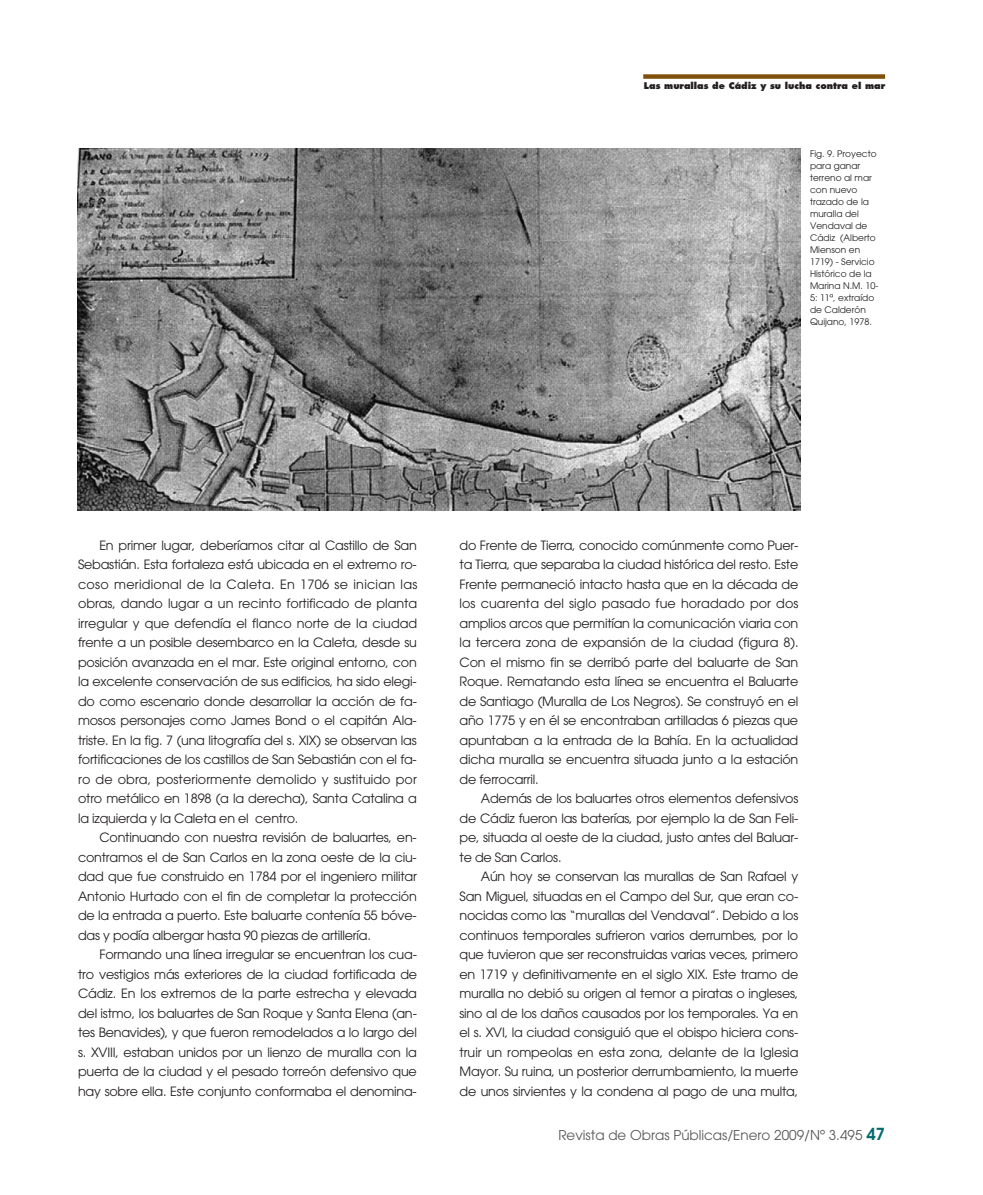
<style>
.page{position:relative;width:983px;height:1195px;background:#fff}
.page>*{position:absolute;margin:0;border:0;box-sizing:border-box;transform-origin:0 0}
.t1{font:13.5px "Avant Garde";color:#57585a}
.t2{font:12.75px/19.5px "Avant Garde";letter-spacing:-.015em;color:#231f20;text-align:justify}
.t3{font:9px/12px "Avant Garde";color:#231f20}
.t4{font:800 9px "Futura";color:#231f20}
.s1{font-weight:600;font-size:16.5px;color:#006b6e}
</style>
<div class="page">
<div style="left:643px;top:74px;width:241px;height:5px;background:#7e520b"></div>
<img style="left:78px;top:149px;width:721px;height:361px">
<p class="t4" style="left:643px;top:82px;width:242px">Las murallas de Cádiz y su lucha contra el mar</p>
<p class="t3" style="left:809px;top:149px;width:70px">Fig. 9. Proyecto para ganar terreno al mar con nuevo trazado de la muralla del<br>Vendaval de<br>Cádiz (Alberto<br>Mienson en<br>1719) - Servicio<br>Histórico de la<br>Marina N.M. 10-<br>5: 11ª, extraído de Calderón<br>Quijano, 1978.</p>
<p class="t2" style="left:78px;top:537px;width:340px;text-indent:21px">En primer lugar, deberíamos citar al Castillo de San Sebastián. Esta fortaleza está ubicada en el extremo ro&shy;coso meridional de la Caleta. En 1706 se inician las obras, dando lugar a un recinto fortificado de planta irregular y que defendía el flanco norte de la ciudad frente a un posible desembarco en la Caleta, desde su posición avanzada en el mar. Este original entorno, con la excelente conservación de sus edificios, ha sido elegi&shy;do como escenario donde desarrollar la acción de fa&shy;mosos personajes como James Bond o el capitán Ala&shy;triste. En la fig. 7 (una litografía del s. XIX) se observan las fortificaciones de los castillos de San Sebastián con el fa&shy;ro de obra, posteriormente demolido y sustituido por otro metálico en 1898 (a la derecha), Santa Catalina a la izquierda y la Caleta en el centro.</p>
<p class="t2" style="left:78px;top:829px;width:340px;text-indent:21px">Continuando con nuestra revisión de baluartes, en&shy;contramos el de San Carlos en la zona oeste de la ciu&shy;dad que fue construido en 1784 por el ingeniero militar Antonio Hurtado con el fin de completar la protección de la entrada a puerto. Este baluarte contenía 55 bóve&shy;das y podía albergar hasta 90 piezas de artillería.</p>
<p class="t2" style="left:78px;top:946px;width:340px;text-indent:21px">Formando una línea irregular se encuentran los cua&shy;tro vestigios más exteriores de la ciudad fortificada de Cádiz. En los extremos de la parte estrecha y elevada del istmo, los baluartes de San Roque y Santa Elena (an&shy;tes Benavides), y que fueron remodelados a lo largo del s. XVIII, estaban unidos por un lienzo de muralla con la puerta de la ciudad y el pesado torreón defensivo que hay sobre ella. Este conjunto conformaba el denomina-</p>
<p class="t2" style="left:459px;top:536px;width:340px">do Frente de Tierra, conocido comúnmente como Puer&shy;ta Tierra, que separaba la ciudad histórica del resto. Este Frente permaneció intacto hasta que en la década de los cuarenta del siglo pasado fue horadado por dos amplios arcos que permitían la comunicación viaria con la tercera zona de expansión de la ciudad (figura 8).<br>Con el mismo fin se derribó parte del baluarte de San Roque. Rematando esta línea se encuentra el Baluarte de Santiago (Muralla de Los Negros). Se construyó en el año 1775 y en él se encontraban artilladas 6 piezas que apuntaban a la entrada de la Bahía. En la actualidad dicha muralla se encuentra situada junto a la estación de ferrocarril.</p>
<p class="t2" style="left:459px;top:790px;width:340px;text-indent:21px">Además de los baluartes otros elementos defensivos de Cádiz fueron las baterías, por ejemplo la de San Feli&shy;pe, situada al oeste de la ciudad, justo antes del Baluar&shy;te de San Carlos.</p>
<p class="t2" style="left:459px;top:868px;width:340px;text-indent:21px">Aún hoy se conservan las murallas de San Rafael y San Miguel, situadas en el Campo del Sur, que eran co&shy;nocidas como las “murallas del Vendaval”. Debido a los continuos temporales sufrieron varios derrumbes, por lo que tuvieron que ser reconstruidas varias veces, primero en 1719 y definitivamente en el siglo XIX. Este tramo de muralla no debió su origen al temor a piratas o ingleses, sino al de los daños causados por los temporales. Ya en el s. XVI, la ciudad consiguió que el obispo hiciera cons&shy;truir un rompeolas en esta zona, delante de la Iglesia Mayor. Su ruina, un posterior derrumbamiento, la muerte de unos sirvientes y la condena al pago de una multa,</p>
<p class="t1" style="left:558px;top:1130px;width:328px">Revista de Obras Públicas/Enero 2009/Nº 3.495 <span class="s1">47</span></p>
</div>
